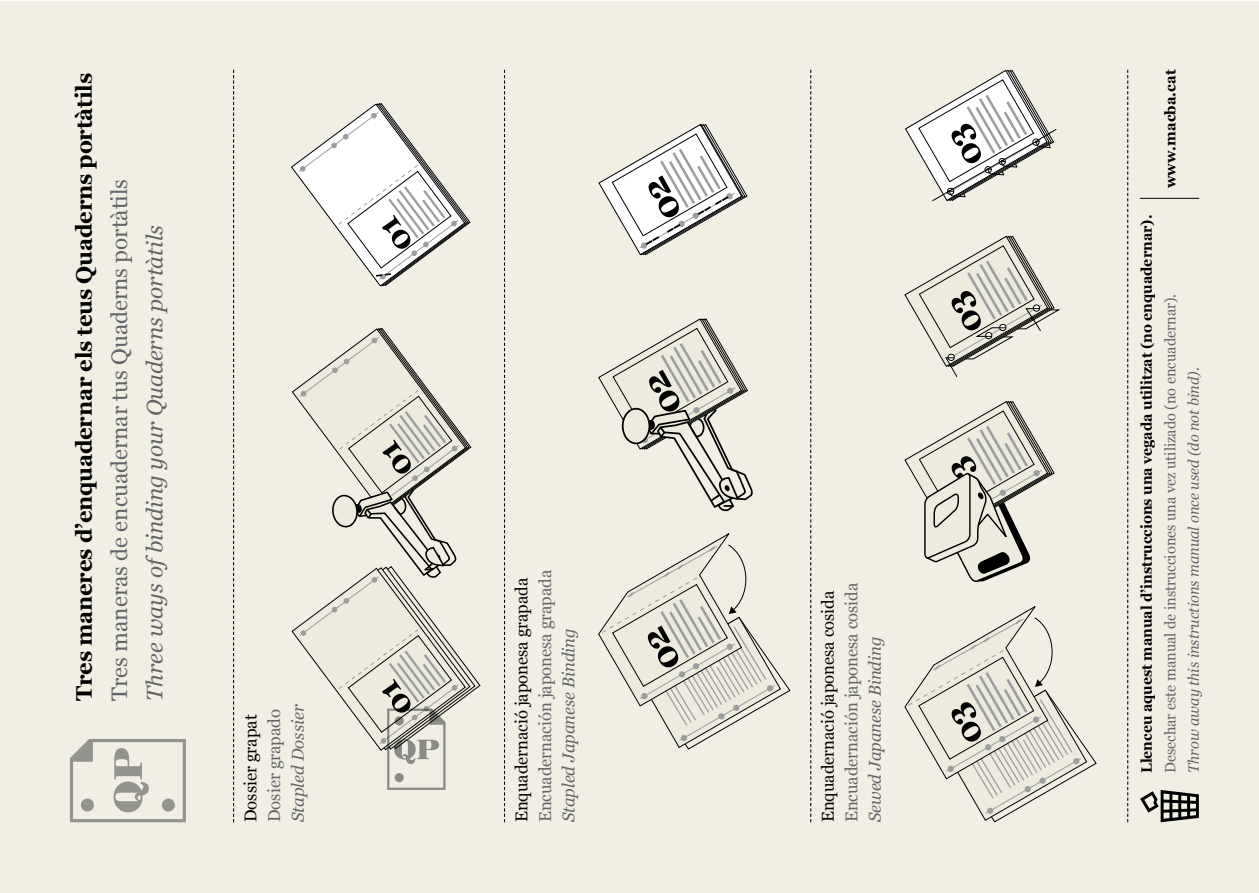
<style>
.page{position:relative;width:1259px;height:893px;background:#fff}
.page>*{position:absolute;margin:0;border:0;box-sizing:border-box;transform-origin:0 0}
.t1{font:700 22.5px "Georgia";letter-spacing:-.01em;color:#000}
.t2{font:22.5px "Georgia";color:#646567}
.t3{font:italic 22.5px "Georgia";color:#646567}
.t4{font:17.1px "Georgia";color:#646567}
.t5{font:17.1px "Georgia";color:#000}
.t6{font:italic 17.1px "Georgia";color:#646567}
.t7{font:700 15px "Georgia";color:#000;scale:.94 1}
.t8{font:15px "Georgia";color:#646567}
.t9{font:italic 15px "Georgia";color:#646567}
.t10{font:700 15px "Georgia";color:#000}
</style>
<div class="page">
<div style="left:0;top:1px;width:1259px;height:892px;background:#f1efe4"></div>
<svg style="left:233px;top:70px;width:1px;height:752px"></svg>
<svg style="left:504px;top:70px;width:1px;height:752px"></svg>
<svg style="left:810px;top:70px;width:1px;height:752px"></svg>
<svg style="left:1127px;top:70px;width:1px;height:752px"></svg>
<svg style="left:70px;top:739px;width:116px;height:83px"></svg>
<svg style="left:81px;top:798px;width:13px;height:14px"></svg>
<svg style="left:162px;top:798px;width:13px;height:14px"></svg>
<svg style="left:1140px;top:790px;width:58px;height:32px"></svg>
<svg style="left:598px;top:533px;width:193px;height:217px"></svg>
<svg style="left:598px;top:318px;width:155px;height:194px"></svg>
<svg style="left:291px;top:327px;width:190px;height:463px"></svg>
<svg style="left:904px;top:606px;width:193px;height:217px"></svg>
<svg style="left:904px;top:401px;width:151px;height:181px"></svg>
<svg style="left:904px;top:235px;width:156px;height:142px"></svg>
<hr style="left:1140px;top:198px;width:59px;height:1px;background:#000">
<svg style="left:291px;top:103px;width:180px;height:184px"></svg>
<svg style="left:598px;top:124px;width:150px;height:132px"></svg>
<svg style="left:905px;top:69px;width:152px;height:132px"></svg>
<h1 class="t1" style="left:69px;top:701px;width:629px;rotate:-90deg">Tres maneres d’enquadernar els teus Quaderns portàtils</h1>
<h1 class="t2" style="left:106px;top:701px;width:524px;rotate:-90deg">Tres maneras de encuadernar tus Quaderns portàtils</h1>
<h1 class="t3" style="left:140px;top:701px;width:477px;rotate:-90deg">Three ways ofbinding your Quaderns portàtils</h1>
<p class="t5" style="left:240px;top:822px;width:109px;rotate:-90deg">Dossier grapat</p>
<p class="t4" style="left:264px;top:822px;width:115px;rotate:-90deg">Dosier grapado</p>
<p class="t6" style="left:287px;top:822px;width:119px;rotate:-90deg">Stapled Dossier</p>
<p class="t5" style="left:511px;top:822px;width:246px;rotate:-90deg">Enquadernació japonesa grapada</p>
<p class="t4" style="left:535px;top:822px;width:254px;rotate:-90deg">Encuadernación japonesa grapada</p>
<p class="t6" style="left:558px;top:822px;width:195px;rotate:-90deg">Stapled Japanese Binding</p>
<p class="t5" style="left:817px;top:822px;width:233px;rotate:-90deg">Enquadernació japonesa cosida</p>
<p class="t4" style="left:841px;top:822px;width:241px;rotate:-90deg">Encuadernación japonesa cosida</p>
<p class="t6" style="left:864px;top:822px;width:187px;rotate:-90deg">Sewed Japanese Binding</p>
<p class="t10" style="left:1160px;top:188px;width:120px;rotate:-90deg">www.macba.cat</p>
<p class="t7" style="left:1137px;top:773px;width:595px;rotate:-90deg">Llenceu aquest manual d’instruccions una vegada utilitzat (no enquadernar).</p>
<p class="t8" style="left:1161px;top:773px;width:481px;rotate:-90deg">Desechar este manual de instrucciones una vez utilizado (no encuadernar).</p>
<p class="t9" style="left:1184px;top:773px;width:407px;rotate:-90deg">Throw away this instructions manual once used (do not bind).</p>
</div>
